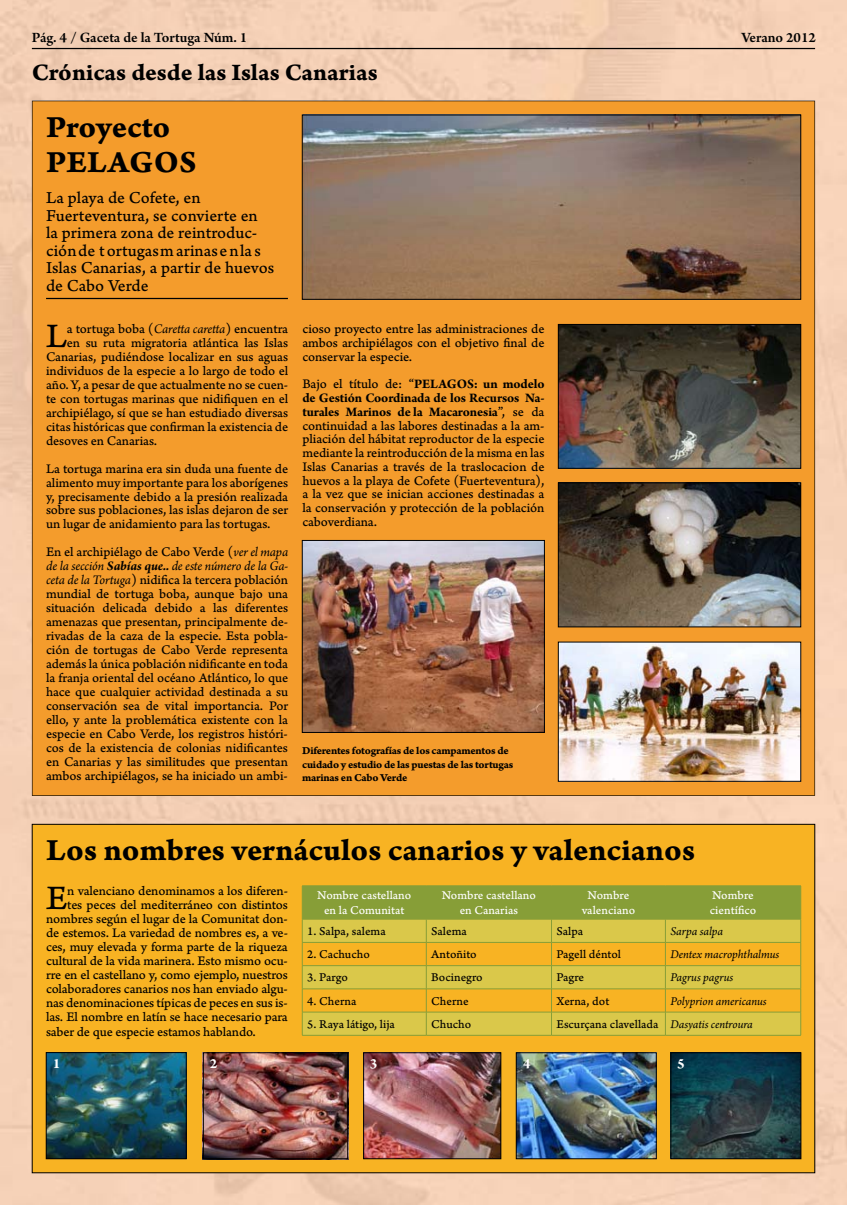
<style>
.page{position:relative;width:847px;height:1205px;background:#fff}
.page>*{position:absolute;margin:0;border:0;box-sizing:border-box;transform-origin:0 0}
.t1{font:35.88px "Arno Pro Caption";color:#000}
.t2{font:32.5px/35px "Arno Pro Bold Caption";color:#000}
.t3{font:25px "Arno Pro Bold Caption";letter-spacing:-.005em;color:#000}
.t4{font:17.5px/17.5px "Arno Pro Caption";letter-spacing:-.005em;color:#000}
.t5{font:600 15px "Arno Pro";letter-spacing:-.005em;color:#000}
.t6{font:700 15px "Arno Pro";color:#fff}
.t7{font:13.75px/14px "Arno Pro Caption";letter-spacing:-.01em;color:#000;text-align:justify}
.t8{font:700 13.75px/13.8px "Arno Pro";letter-spacing:-.01em;color:#000}
.t9{font:italic 13.75px "Arno Pro";letter-spacing:-.01em;color:#000}
.t10{font:12.5px "Arno Pro Caption";letter-spacing:-.005em;color:#000}
.t11{font:12.5px/15px "Arno Pro Caption";color:#fff;text-align:center}
.t12{font:italic 12.5px "Arno Pro";letter-spacing:-.005em;color:#000}
.t13{font:11.25px/13.5px "Arno Pro Bold Caption";letter-spacing:-.02em;color:#000}
.s1{font-family:"Arno Pro";font-style:italic}
.s2{font-weight:700}
.s3{font-family:"Arno Pro";font-weight:700}
.s4{font-family:"Arno Pro Caption";font-weight:400}
</style>
<div class="page">
<img style="left:0;top:0;width:847px;height:1205px">
<hr style="left:32px;top:48px;width:783px;height:1px;background:#000">
<div style="left:32px;top:101px;width:783px;height:694px;background:#f49c2c"></div>
<hr style="left:46px;top:298px;width:242px;height:1px;background:#000">
<img style="left:304px;top:117px;width:495px;height:180px">
<div style="left:302px;top:115px;width:499px;height:184px;border:1px solid #000"></div>
<img style="left:560px;top:326px;width:239px;height:140px">
<div style="left:558px;top:324px;width:243px;height:144px;border:1px solid #000"></div>
<img style="left:560px;top:485px;width:239px;height:140px">
<div style="left:558px;top:483px;width:243px;height:144px;border:1px solid #000"></div>
<img style="left:560px;top:644px;width:239px;height:135px">
<img style="left:304px;top:542px;width:238px;height:188px">
<div style="left:302px;top:540px;width:242px;height:192px;border:1px solid #000"></div>
<div style="left:32px;top:824px;width:783px;height:349px;background:#f8b323"></div>
<hr style="left:302px;top:885px;width:124px;height:1px;background:#879e37">
<hr style="left:426px;top:885px;width:125px;height:1px;background:#879e37">
<hr style="left:551px;top:885px;width:114px;height:1px;background:#879e37">
<hr style="left:665px;top:885px;width:136px;height:1px;background:#879e37">
<svg style="left:302px;top:886px;width:499px;height:149px"></svg>
<hr style="left:302px;top:1035px;width:124px;height:1px;background:#879e37">
<hr style="left:426px;top:1035px;width:125px;height:1px;background:#879e37">
<hr style="left:551px;top:1035px;width:114px;height:1px;background:#879e37">
<hr style="left:665px;top:1035px;width:136px;height:1px;background:#879e37">
<img style="left:48px;top:1054px;width:136px;height:103px">
<div style="left:46px;top:1052px;width:140px;height:107px;border:1px solid #000"></div>
<img style="left:205px;top:1052px;width:144px;height:107px">
<div style="left:203px;top:1052px;width:145px;height:107px;border:1px solid #000"></div>
<img style="left:365px;top:1054px;width:134px;height:103px">
<div style="left:363px;top:1052px;width:138px;height:107px;border:1px solid #000"></div>
<img style="left:518px;top:1054px;width:136px;height:103px">
<div style="left:516px;top:1052px;width:140px;height:107px;border:1px solid #000"></div>
<img style="left:673px;top:1054px;width:126px;height:103px">
<div style="left:671px;top:1052px;width:130px;height:107px;border:1px solid #000"></div>
<p class="t5" style="left:32px;top:29px;width:217px">Pág. 4 / Gaceta de la Tortuga Núm. 1</p>
<p class="t5" style="left:741px;top:29px;width:76px">Verano 2012</p>
<h3 class="t3" style="left:32px;top:57px;width:347px">Crónicas desde las Islas Canarias</h3>
<h2 class="t2" style="left:46px;top:111px;width:152px">Proyecto<br>PELAGOS</h2>
<p class="t4" style="left:46px;top:190px;width:230px">La playa de cofete, en<br>Fuerteventura, se convierte en la primera zona de reintroduc&shy;ción de t ortugas m arinas e n la s<br>Islas canarias, a partir de huevos de cabo Verde</p>
<h1 class="t1" style="left:46px;top:315px;width:23px">L</h1>
<p class="t7" style="left:67px;top:323px;width:223px">a tortuga boba (<span class="s1">Caretta caretta</span>) encuentra</p>
<p class="t7" style="left:67px;top:337px;width:223px">en su ruta migratoria atlántica las Islas</p>
<p class="t7" style="left:46px;top:351px;width:244px">canarias, pudiéndose localizar en sus aguas</p>
<p class="t7" style="left:46px;top:365px;width:244px">individuos de la especie a lo largo de todo el</p>
<p class="t7" style="left:46px;top:379px;width:244px">año. Y, a pesar de que actualmente no se cuen-</p>
<p class="t7" style="left:46px;top:393px;width:244px">te con tortugas marinas que nidifiquen en el</p>
<p class="t7" style="left:46px;top:407px;width:244px">archipiélago, sí que se han estudiado diversas</p>
<p class="t7" style="left:46px;top:421px;width:244px">citas históricas que confirman la existencia de</p>
<p class="t7" style="left:46px;top:435px;width:113px">desoves en canarias.</p>
<p class="t7" style="left:46px;top:463px;width:244px">La tortuga marina era sin duda una fuente de alimento muy importante para los aborígenes y, precisamente debido a la presión realizada sobre sus poblaciones, las islas dejaron de ser un lugar de anidamiento para las tortugas.</p>
<p class="t7" style="left:46px;top:545px;width:244px">en el archipiélago de cabo Verde (<span class="s1">ver el mapa</span></p>
<p class="t9" style="left:46px;top:558px;width:244px">de la sección <span class="s2">Sabías que..</span> de este número de la Ga-</p>
<p class="t7" style="left:46px;top:573px;width:244px"><span class="s1">ceta de la Tortuga</span>) nidifica la tercera población mundial de tortuga boba, aunque bajo una situación delicada debido a las diferentes amenazas que presentan, principalmente de&shy;rivadas de la caza de la especie. esta pobla&shy;ción de tortugas de cabo Verde representa además la única población nidificante en toda la franja oriental del océano atlántico, lo que hace que cualquier actividad destinada a su conservación sea de vital importancia. Por ello, y ante la problemática existente con la especie en cabo Verde, los registros históri&shy;cos de la existencia de colonias nidificantes en canarias y las similitudes que presentan ambos archipiélagos, se ha iniciado un ambi-</p>
<p class="t7" style="left:302px;top:323px;width:244px">cioso proyecto entre las administraciones de ambos archipiélagos con el objetivo final de conservar la especie.</p>
<p class="t7" style="left:302px;top:378px;width:244px">Bajo el título de: “<span class="s3">PELAGOS: un modelo</span></p>
<p class="t8" style="left:302px;top:392px;width:244px">de Gestión Coordinada de los Recursos Na&shy;turales Marinos de la Macaronesia<span class="s4">”, se da</span></p>
<p class="t7" style="left:302px;top:419px;width:244px">continuidad a las labores destinadas a la am&shy;pliación del hábitat reproductor de la especie mediante la reintroducción de la misma en las Islas canarias a través de la traslocacion de huevos a la playa de cofete (Fuerteventura), a la vez que se inician acciones destinadas a la conservación y protección de la población caboverdiana.</p>
<p class="t13" style="left:302px;top:745px;width:213px">Diferentes fotografías de los campamentos de cuidado y estudio de las puestas de las tortugas marinas en Cabo Verde</p>
<h2 class="t2" style="left:46px;top:834px;width:650px">Los nombres vernáculos canarios y valencianos</h2>
<h1 class="t1" style="left:46px;top:877px;width:23px">e</h1>
<p class="t7" style="left:67px;top:884px;width:222px">n valenciano denominamos a los diferen-</p>
<p class="t11" style="left:317px;top:888px;width:96px">Nombre castellano en la comunitat</p>
<p class="t11" style="left:442px;top:888px;width:96px">Nombre castellano en canarias</p>
<p class="t11" style="left:582px;top:888px;width:55px">Nombre valenciano</p>
<p class="t11" style="left:710px;top:888px;width:48px;text-align:left">Nombre científico</p>
<p class="t10" style="left:307px;top:924px;width:80px">1. Salpa, salema</p>
<p class="t10" style="left:431px;top:924px;width:37px">Salema</p>
<p class="t10" style="left:556px;top:924px;width:28px">Salpa</p>
<p class="t12" style="left:670px;top:924px;width:54px">Sarpa salpa</p>
<p class="t10" style="left:307px;top:947px;width:64px">2. cachucho</p>
<p class="t10" style="left:431px;top:947px;width:47px">antoñito</p>
<p class="t10" style="left:556px;top:947px;width:66px">Pagell déntol</p>
<p class="t12" style="left:670px;top:947px;width:110px">Dentex macrophthalmus</p>
<p class="t10" style="left:307px;top:970px;width:42px">3. Pargo</p>
<p class="t10" style="left:431px;top:970px;width:53px">Bocinegro</p>
<p class="t10" style="left:556px;top:970px;width:29px">Pagre</p>
<p class="t12" style="left:670px;top:970px;width:64px">Pagrus pagrus</p>
<p class="t10" style="left:307px;top:993px;width:51px">4. cherna</p>
<p class="t10" style="left:431px;top:993px;width:39px">cherne</p>
<p class="t10" style="left:556px;top:993px;width:54px">Xerna, dot</p>
<p class="t12" style="left:670px;top:994px;width:98px">Polyprion americanus</p>
<p class="t10" style="left:307px;top:1016px;width:89px">5. raya látigo, lija</p>
<p class="t10" style="left:431px;top:1016px;width:42px">chucho</p>
<p class="t10" style="left:556px;top:1016px;width:198px">escurçana clavellada <span class="s1">Dasyatis centroura</span></p>
<p class="t7" style="left:67px;top:898px;width:222px">tes peces del mediterráneo con distintos</p>
<p class="t7" style="left:46px;top:912px;width:243px">nombres según el lugar de la comunitat don-</p>
<p class="t7" style="left:46px;top:927px;width:243px">de estemos. La variedad de nombres es, a ve-</p>
<p class="t7" style="left:46px;top:941px;width:243px">ces, muy elevada y forma parte de la riqueza</p>
<p class="t7" style="left:46px;top:955px;width:243px">cultural de la vida marinera. esto mismo ocu-</p>
<p class="t7" style="left:46px;top:969px;width:243px">rre en el castellano y, como ejemplo, nuestros</p>
<p class="t7" style="left:46px;top:983px;width:243px">colaboradores canarios nos han enviado algu-</p>
<p class="t7" style="left:46px;top:997px;width:243px">nas denominaciones típicas de peces en sus is-</p>
<p class="t7" style="left:46px;top:1011px;width:243px">las. el nombre en latín se hace necesario para</p>
<p class="t7" style="left:46px;top:1025px;width:211px">saber de que especie estamos hablando.</p>
<p class="t6" style="left:53px;top:1055px;width:9px">1</p>
<p class="t6" style="left:210px;top:1055px;width:9px">2</p>
<p class="t6" style="left:370px;top:1055px;width:9px">3</p>
<p class="t6" style="left:523px;top:1055px;width:9px">4</p>
<p class="t6" style="left:677px;top:1055px;width:9px">5</p>
</div>
